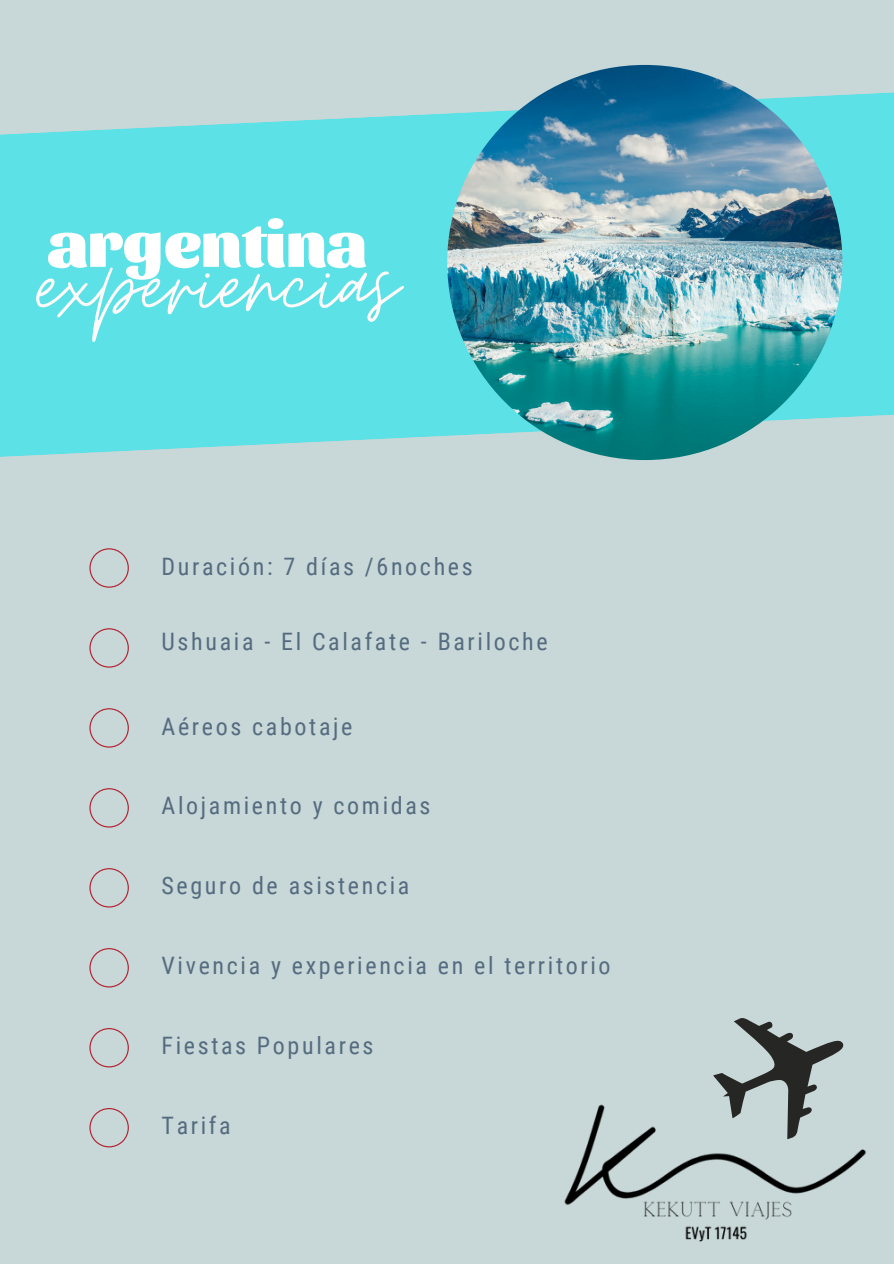
<style>
.page{position:relative;width:894px;height:1264px;background:#fff}
.page>*{position:absolute;margin:0;border:0;box-sizing:border-box;transform-origin:0 0}
.t1{font:118.65px "Moon Time";color:#fdfaf9}
.t2{font:900 64.5px "Sansita";color:#fff}
.t3{font:24px "Roboto Condensed";letter-spacing:.11em;color:#556c80}
</style>
<div class="page">
<div style="left:0;top:0;width:893px;height:1263px;background:#c8d7d7"></div>
<svg style="left:0;top:89px;width:893px;height:371px;fill:#5ce1e6"></svg>
<img style="left:447px;top:65px;width:395px;height:395px;border-radius:50%">
<svg style="left:89px;top:548px;width:40px;height:39px"></svg>
<svg style="left:89px;top:628px;width:40px;height:39px"></svg>
<svg style="left:89px;top:708px;width:40px;height:39px"></svg>
<svg style="left:89px;top:788px;width:40px;height:39px"></svg>
<svg style="left:89px;top:868px;width:40px;height:39px"></svg>
<svg style="left:89px;top:948px;width:40px;height:39px"></svg>
<svg style="left:89px;top:1028px;width:40px;height:39px"></svg>
<svg style="left:89px;top:1108px;width:40px;height:39px"></svg>
<img style="left:564px;top:1018px;width:302px;height:224px">
<h2 class="t2" style="left:48px;top:201px;width:320px">argentina</h2>
<h1 class="t1" style="left:37px;top:211px;width:362px">experiencias</h1>
<p class="t3" style="left:161px;top:552px;width:313px">Duración: 7 días /6noches</p>
<p class="t3" style="left:161px;top:627px;width:387px">Ushuaia - El Calafate - Bariloche</p>
<p class="t3" style="left:161px;top:712px;width:192px">Aéreos cabotaje</p>
<p class="t3" style="left:161px;top:792px;width:270px">Alojamiento y comidas</p>
<p class="t3" style="left:161px;top:872px;width:249px">Seguro de asistencia</p>
<p class="t3" style="left:161px;top:952px;width:450px">Vivencia y experiencia en el territorio</p>
<p class="t3" style="left:161px;top:1032px;width:213px">Fiestas Populares</p>
<p class="t3" style="left:161px;top:1111px;width:71px">Tarifa</p>
</div>
